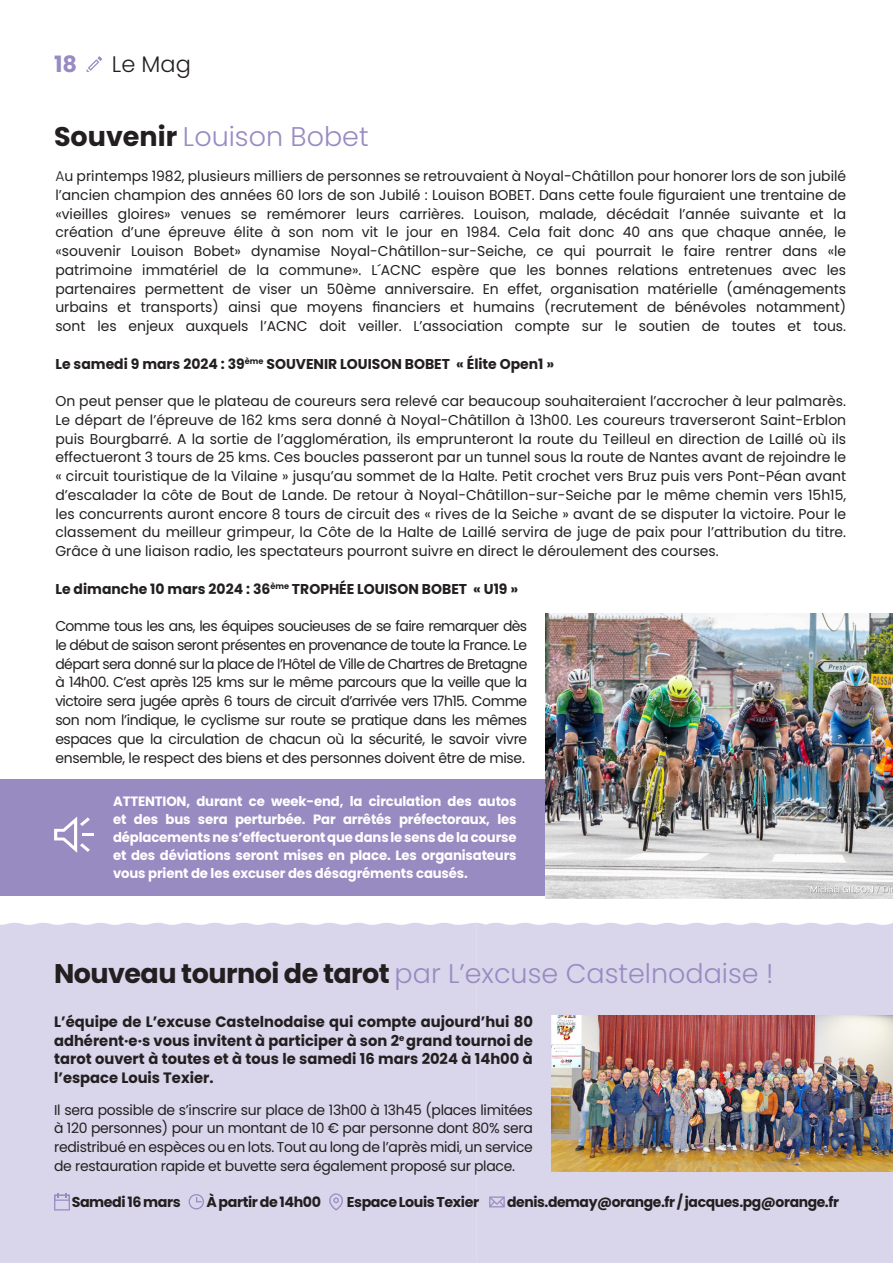
<style>
.page{position:relative;width:893px;height:1263px;background:#fff}
.page>*{position:absolute;margin:0;border:0;box-sizing:border-box;transform-origin:0 0}
.t1{font:300 27px "Poppins";color:#988bc2}
.t2{font:300 22.5px "Poppins";color:#231f20}
.t3{font:700 22.5px "Poppins";color:#988bc2}
.t4{font:700 15px/18.8px "Poppins";color:#231f20;text-align:justify}
.t5{font:14.25px/18.8px "Poppins";letter-spacing:-.01em;color:#231f20;text-align:justify}
.t6{font:700 14.25px "Poppins";color:#231f20}
.t7{font:700 14.25px "Poppins";letter-spacing:-.03em;color:#231f20}
.t8{font:700 13.5px/18px "Poppins";letter-spacing:-.01em;color:#fff;text-align:justify}
.s1{font-weight:700;color:#231f20}
.s2{font-weight:300}
</style>
<div class="page">
<div style="left:0;top:923px;width:477px;height:340px;background:#d9d5ea"></div>
<div style="left:477px;top:923px;width:416px;height:340px;background:#d9d5ea"></div>
<svg style="left:87px;top:56px;width:15px;height:16px"></svg>
<svg style="left:54px;top:1193px;width:16px;height:17px"></svg>
<svg style="left:189px;top:1194px;width:15px;height:15px"></svg>
<svg style="left:328px;top:1192px;width:15px;height:18px"></svg>
<svg style="left:489px;top:1196px;width:16px;height:11px"></svg>
<div style="left:0;top:779px;width:668px;height:117px;background:#988bc2"></div>
<svg style="left:54px;top:817px;width:40px;height:36px"></svg>
<img style="left:545px;top:613px;width:348px;height:285px">
<img style="left:552px;top:1016px;width:341px;height:155px">
<h2 class="t3" style="left:54px;top:51px;width:25px">18</h2>
<h2 class="t2" style="left:112px;top:51px;width:80px">Le Mag</h2>
<h1 class="t1" style="left:54px;top:121px;width:316px"><span class="s1">Souvenir</span> Louison Bobet</h1>
<p class="t5" style="left:55px;top:167px;width:792px"><span class="s2">A</span>u printemps 1982, plusieurs milliers de personnes se retrouvaient à Noyal-Châtillon pour honorer lors de son jubilé l’ancien champion des années 60 lors de son Jubilé : Louison BOBET. Dans cette foule figuraient une trentaine de «vieilles gloires» venues se remémorer leurs carrières. Louison, malade, décédait l’année suivante et la création d’une épreuve élite à son nom vit le jour en 1984. Cela fait donc 40 ans que chaque année, le «souvenir Louison Bobet» dynamise Noyal-Châtillon-sur-Seiche, ce qui pourrait le faire rentrer dans «le patrimoine immatériel de la commune». L´ACNC espère que les bonnes relations entretenues avec les partenaires permettent de viser un 50ème anniversaire. En effet, organisation matérielle (aménagements urbains et transports) ainsi que moyens financiers et humains (recrutement de bénévoles notamment) sont les enjeux auxquels l’ACNC doit veiller. L’association compte sur le soutien de toutes et tous.</p>
<p class="t6" style="left:55px;top:355px;width:500px">Le samedi 9 mars 2024 : 39<sup>ème</sup> SOUVENIR LOUISON BOBET « Élite Open1 »</p>
<p class="t5" style="left:55px;top:392px;width:792px">On peut penser que le plateau de coureurs sera relevé car beaucoup souhaiteraient l’accrocher à leur palmarès.<br>Le départ de l’épreuve de 162 kms sera donné à Noyal-Châtillon à 13h00. Les coureurs traverseront Saint-Erblon puis Bourgbarré. A la sortie de l’agglomération, ils emprunteront la route du Teilleul en direction de Laillé où ils effectueront 3 tours de 25 kms. Ces boucles passeront par un tunnel sous la route de Nantes avant de rejoindre le « circuit touristique de la Vilaine » jusqu’au sommet de la Halte. Petit crochet vers Bruz puis vers Pont-Péan avant d’escalader la côte de Bout de Lande. De retour à Noyal-Châtillon-sur-Seiche par le même chemin vers 15h15, les concurrents auront encore 8 tours de circuit des « rives de la Seiche » avant de se disputer la victoire. Pour le classement du meilleur grimpeur, la Côte de la Halte de Laillé servira de juge de paix pour l’attribution du titre.<br>Grâce à une liaison radio, les spectateurs pourront suivre en direct le déroulement des courses.</p>
<p class="t6" style="left:55px;top:580px;width:464px">Le dimanche 10 mars 2024 : 36<sup>ème</sup> TROPHÉE LOUISON BOBET « U19 »</p>
<p class="t5" style="left:55px;top:617px;width:473px">Comme tous les ans, les équipes soucieuses de se faire remarquer dès le début de saison seront présentes en provenance de toute la France. Le départ sera donné sur la place de l’Hôtel de Ville de Chartres de Bretagne à 14h00. C’est après 125 kms sur le même parcours que la veille que la victoire sera jugée après 6 tours de circuit d’arrivée vers 17h15. Comme son nom l’indique, le cyclisme sur route se pratique dans les mêmes espaces que la circulation de chacun où la sécurité, le savoir vivre ensemble, le respect des biens et des personnes doivent être de mise.</p>
<p class="t8" style="left:113px;top:792px;width:405px">ATTENTION, durant ce week-end, la circulation des autos et des bus sera perturbée. Par arrêtés préfectoraux, les déplacements ne s’effectueront que dans le sens de la course et des déviations seront mises en place. Les organisateurs vous prient de les excuser des désagréments causés.</p>
<h1 class="t1" style="left:54px;top:957px;width:721px"><span class="s1">Nouveau tournoi de tarot</span> par L’excuse Castelnodaise !</h1>
<p class="t4" style="left:54px;top:1012px;width:480px">L’équipe de L’excuse Castelnodaise qui compte aujourd’hui 80 adhérent·e·s vous invitent à participer à son 2<sup>e</sup> grand tournoi de tarot ouvert à toutes et à tous le samedi 16 mars 2024 à 14h00 à l’espace Louis Texier.</p>
<p class="t5" style="left:54px;top:1100px;width:480px">Il sera possible de s’inscrire sur place de 13h00 à 13h45 (places limitées à 120 personnes) pour un montant de 10 € par personne dont 80% sera redistribué en espèces ou en lots. Tout au long de l’après midi, un service de restauration rapide et buvette sera également proposé sur place.</p>
<p class="t7" style="left:72px;top:1194px;width:111px">Samedi 16 mars</p>
<p class="t7" style="left:206px;top:1194px;width:116px">À partir de 14h00</p>
<p class="t7" style="left:347px;top:1194px;width:134px">Espace Louis Texier</p>
<p class="t7" style="left:507px;top:1194px;width:333px">denis.demay@orange.fr / jacques.pg@orange.fr</p>
</div>
